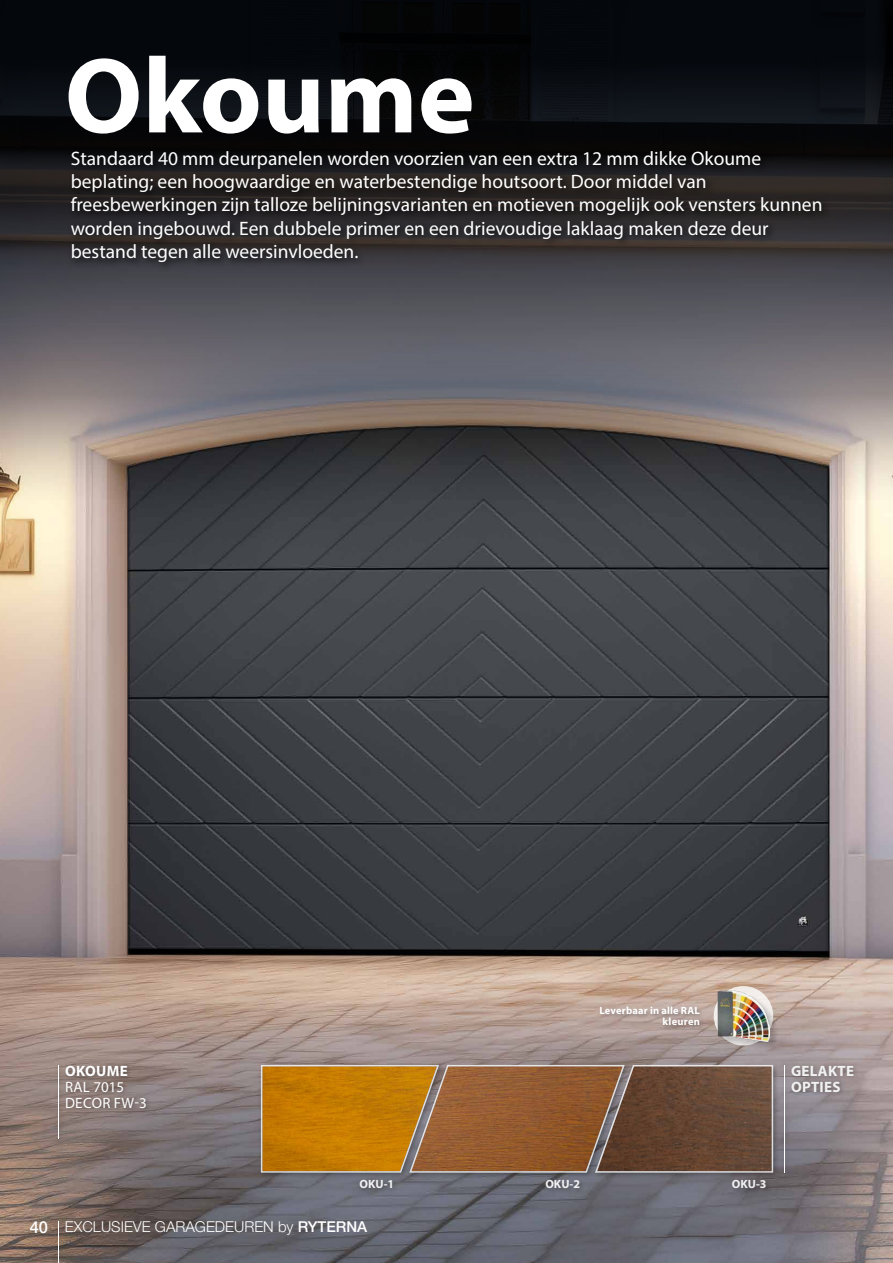
<style>
.page{position:relative;width:893px;height:1263px;background:#fff}
.page>*{position:absolute;margin:0;border:0;box-sizing:border-box;transform-origin:0 0}
.t1{font:700 108px "Myriad Pro";color:#fff}
.t2{font:19.5px/23.4px "Myriad Pro";color:#fff}
.t3{font:300 15px "Helvetica Neue LT Pro";color:#fff}
.t4{font:15px/15.8px "Myriad Pro";letter-spacing:.02em;color:#fff}
.t5{font:700 15px/15.6px "Myriad Pro";letter-spacing:.02em;color:#f1f1f2}
.t6{font:700 15px "Myriad Pro";letter-spacing:.02em;color:#fff}
.t7{font:700 12px "Myriad Pro";color:#f1f1f2}
.t8{font:700 10.5px/10.5px "Myriad Pro";letter-spacing:.02em;color:#fff;text-align:right}
.s1{font-weight:500;font-size:16.5px}
.s2{font-weight:500}
</style>
<div class="page">
<img style="left:0;top:500px;width:893px;height:763px">
<img style="left:0;top:0;width:893px;height:500px">
<div style="left:407px;top:1062px;width:223px;height:117px;background:#000;opacity:.3"></div>
<div style="left:258px;top:1062px;width:187px;height:117px;background:#000;opacity:.3"></div>
<div style="left:357px;top:1177px;width:41px;height:17px;background:#000;opacity:.3"></div>
<div style="left:543px;top:1177px;width:42px;height:17px;background:#000;opacity:.3"></div>
<div style="left:592px;top:1062px;width:187px;height:117px;background:#000;opacity:.3"></div>
<svg style="left:260px;top:1064px;width:514px;height:110px;background:#95642f"></svg>
<div style="left:729px;top:1177px;width:43px;height:17px;background:#000;opacity:.3"></div>
<div style="left:781px;top:1062px;width:10px;height:116px;background:#000;opacity:.3"></div>
<hr style="left:784px;top:1065px;width:1px;height:108px;background:#fff">
<div style="left:597px;top:1004px;width:108px;height:27px;background:#000;opacity:.3"></div>
<svg style="left:714px;top:986px;width:59px;height:59px"></svg>
<div style="left:719px;top:991px;width:62px;height:61px;background:#000;opacity:.2"></div>
<img style="left:717px;top:989px;width:53px;height:53px">
<div style="left:789px;top:1063px;width:70px;height:34px;background:#000;opacity:.3"></div>
<div style="left:55px;top:1062px;width:97px;height:81px;background:#000;opacity:.4"></div>
<hr style="left:58px;top:1065px;width:1px;height:73px;background:#fff">
<div style="left:68px;top:147px;width:763px;height:125px;background:#000;opacity:.9"></div>
<hr style="left:58px;top:1221px;width:1px;height:42px;background:#fff">
<h1 class="t1" style="left:65px;top:26px;width:411px">Okoume</h1>
<p class="t2" style="left:71px;top:146px;width:753px">Standaard 40 mm deurpanelen worden voorzien van een extra 12 mm dikke Okoume beplating; een hoogwaardige en waterbestendige houtsoort. Door middel van freesbewerkingen zijn talloze belijningsvarianten en motieven mogelijk ook vensters kunnen worden ingebouwd. Een dubbele primer en een drievoudige laklaag maken deze deur bestand tegen alle weersinvloeden.</p>
<p class="t6" style="left:65px;top:1061px;width:64px">OKOUME</p>
<p class="t4" style="left:65px;top:1079px;width:83px">RAL 7015<br>DECOR FW-3</p>
<p class="t8" style="left:599px;top:1005px;width:102px">Leverbaar in alle RAL kleuren</p>
<p class="t5" style="left:791px;top:1063px;width:65px">GELAKTE<br>OPTIES</p>
<p class="t7" style="left:360px;top:1176px;width:36px">OKU-1</p>
<p class="t7" style="left:545px;top:1176px;width:36px">OKU-2</p>
<p class="t7" style="left:732px;top:1176px;width:36px">OKU-3</p>
<p class="t3" style="left:30px;top:1217px;width:339px"><span class="s1">40</span> EXCLUSIEVE GARAGEDEUREN by <span class="s2">RYTERNA</span></p>
</div>
